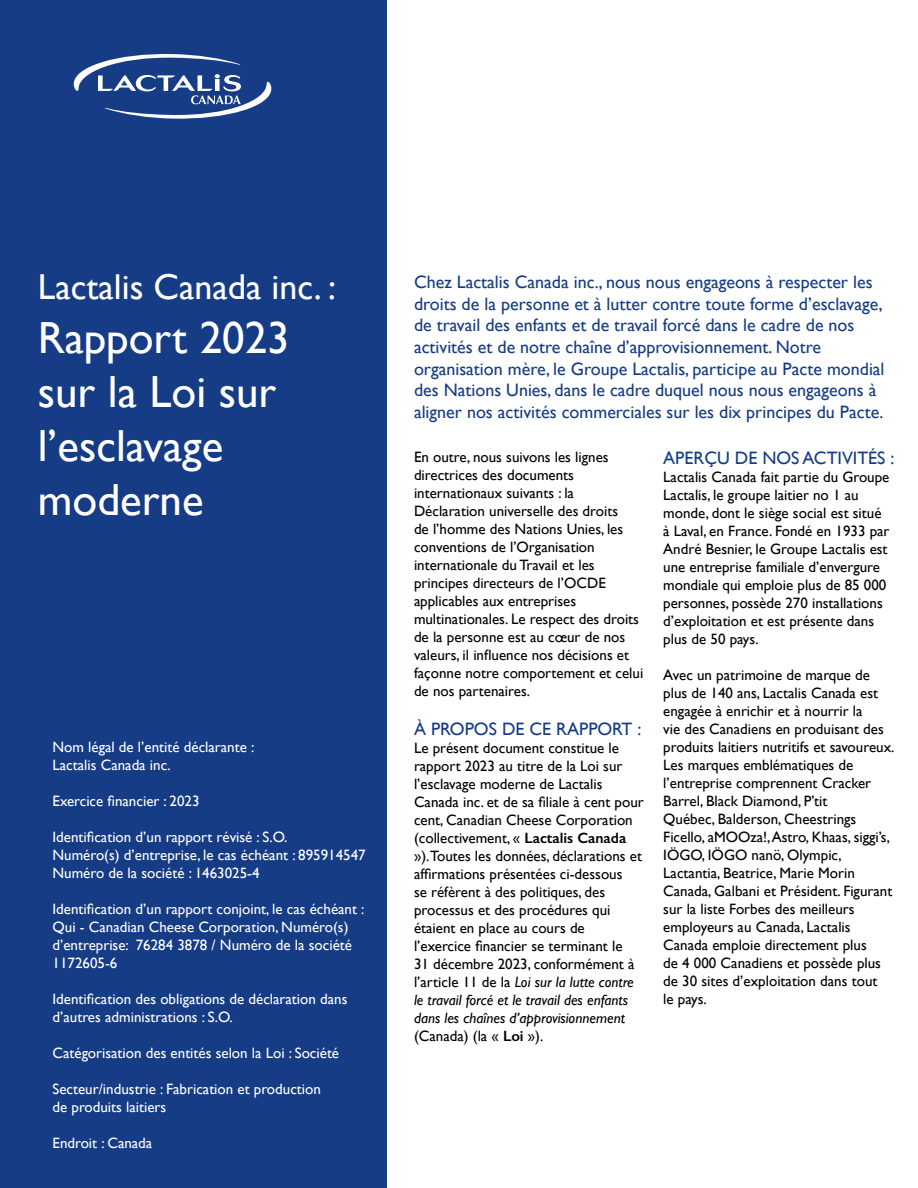
<style>
.page{position:relative;width:918px;height:1188px;background:#fff}
.page>*{position:absolute;margin:0;border:0;box-sizing:border-box;transform-origin:0 0}
.t1{font:45px/54px "Gill Sans";color:#fff}
.t2{font:36px "Gill Sans";color:#fff}
.t3{font:18px/21.6px "Gill Sans";color:#153c85}
.t4{font:15px/18px "Gill Sans";color:#000}
.t5{font:15px/18px "Gill Sans";color:#fff}
.s1{font-weight:600}
.s2{font-style:italic}
</style>
<div class="page">
<div style="left:0;top:0;width:387px;height:1188px;background:#153c85"></div>
<svg style="left:74px;top:54px;width:197px;height:65px"></svg>
<h2 class="t2" style="left:38px;top:266px;width:300px">Lactalis Canada inc. :</h2>
<h1 class="t1" style="left:38px;top:310px;width:253px">Rapport 2023 sur la Loi sur l’esclavage moderne</h1>
<p class="t5" style="left:52px;top:738px;width:203px">Nom légal de l’entité déclarante :<br>Lactalis Canada inc.</p>
<p class="t5" style="left:52px;top:792px;width:149px">Exercice financier : 2023</p>
<p class="t5" style="left:52px;top:828px;width:315px">Identification d’un rapport révisé : S.O.<br>Numéro(s) d’entreprise, le cas échéant : 895914547<br>Numéro de la société : 1463025-4</p>
<p class="t5" style="left:52px;top:900px;width:314px">Identification d’un rapport conjoint, le cas échéant :<br>Qui - Canadian Cheese Corporation, Numéro(s) d’entreprise: 76284 3878 / Numéro de la société 1172605-6</p>
<p class="t5" style="left:52px;top:990px;width:297px">Identification des obligations de déclaration dans d’autres administrations : S.O.</p>
<p class="t5" style="left:52px;top:1044px;width:288px">Catégorisation des entités selon la Loi : Société</p>
<p class="t5" style="left:52px;top:1080px;width:270px">Secteur/industrie : Fabrication et production de produits laitiers</p>
<p class="t5" style="left:52px;top:1134px;width:101px">Endroit : Canada</p>
<p class="t3" style="left:414px;top:271px;width:472px">Chez Lactalis Canada inc., nous nous engageons à respecter les droits de la personne et à lutter contre toute forme d’esclavage, de travail des enfants et de travail forcé dans le cadre de nos activités et de notre chaîne d’approvisionnement. Notre organisation mère, le Groupe Lactalis, participe au Pacte mondial des Nations Unies, dans le cadre duquel nous nous engageons à aligner nos activités commerciales sur les dix principes du Pacte.</p>
<p class="t4" style="left:414px;top:448px;width:231px">En outre, nous suivons les lignes directrices des documents internationaux suivants : la<br>Déclaration universelle des droits<br>de l’homme des Nations Unies, les conventions de l’Organisation internationale du Travail et les principes directeurs de l’OCDE applicables aux entreprises multinationales. Le respect des droits de la personne est au cœur de nos valeurs, il influence nos décisions et façonne notre comportement et celui de nos partenaires.</p>
<p class="t3" style="left:414px;top:718px;width:229px">À PROPOS DE CE RAPPORT :</p>
<p class="t4" style="left:414px;top:739px;width:231px">Le présent document constitue le rapport 2023 au titre de la Loi sur l’esclavage moderne de Lactalis Canada inc. et de sa filiale à cent pour cent, Canadian Cheese Corporation (collectivement, « <span class="s1">Lactalis Canada </span>»).Toutes les données, déclarations et affirmations présentées ci-dessous<br>se réfèrent à des politiques, des processus et des procédures qui étaient en place au cours de l’exercice financier se terminant le<br>31 décembre 2023, conformément à l’article 11 de la <span class="s2">Loi sur la lutte contre le travail forcé et le travail des enfants dans les chaînes d’approvisionnement </span>(Canada) (la « <span class="s1">Loi</span> »).</p>
<p class="t3" style="left:663px;top:447px;width:233px">APERÇU DE NOS ACTIVITÉS :</p>
<p class="t4" style="left:663px;top:468px;width:228px">Lactalis Canada fait partie du Groupe Lactalis, le groupe laitier no 1 au monde, dont le siège social est situé à Laval, en France. Fondé en 1933 par André Besnier, le Groupe Lactalis est une entreprise familiale d’envergure mondiale qui emploie plus de 85 000 personnes, possède 270 installations d’exploitation et est présente dans plus de 50 pays.</p>
<p class="t4" style="left:663px;top:666px;width:233px">Avec un patrimoine de marque de plus de 140 ans, Lactalis Canada est engagée à enrichir et à nourrir la<br>vie des Canadiens en produisant des produits laitiers nutritifs et savoureux.<br>Les marques emblématiques de l’entreprise comprennent Cracker<br>Barrel, Black Diamond, P’tit<br>Québec, Balderson, Cheestrings<br>Ficello, aMOOza!, Astro, Khaas, siggi’s,<br>IÖGO, IÖGO nanö, Olympic,<br>Lactantia, Beatrice, Marie Morin<br>Canada, Galbani et Président. Figurant sur la liste Forbes des meilleurs employeurs au Canada, Lactalis<br>Canada emploie directement plus<br>de 4 000 Canadiens et possède plus de 30 sites d’exploitation dans tout<br>le pays.</p>
</div>
